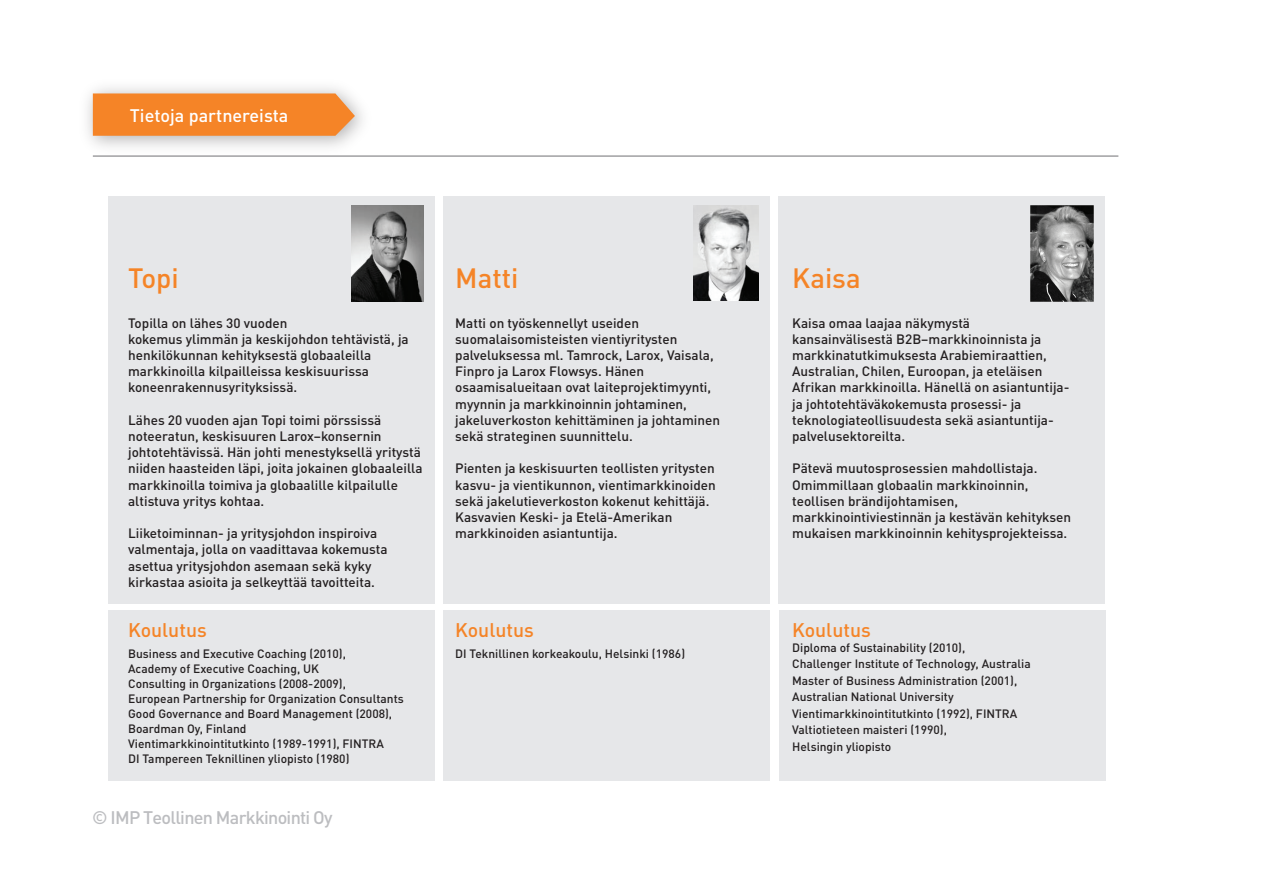
<style>
.page{position:relative;width:1263px;height:893px;background:#fff}
.page>*{position:absolute;margin:0;border:0;box-sizing:border-box;transform-origin:0 0}
.t1{font:500 27.6px "DIN Pro";color:#f58427}
.t2{font:500 19.5px "DIN Pro";color:#f58427}
.t3{font:500 18px "DIN Pro";letter-spacing:-.04em;color:#bcbdc0}
.t4{font:500 18px "DIN Pro";color:#fff}
.t5{font:500 13.5px/16.2px "DIN Pro";color:#231f20}
.t6{font:500 12px/15px "DIN Pro";color:#231f20}
</style>
<div class="page">
<img style="left:87px;top:87px;width:293px;height:70px">
<svg style="left:93px;top:93px;width:262px;height:43px;background:#f38830"></svg>
<div style="left:779px;top:610px;width:327px;height:170px;background:#e6e7e9"></div>
<div style="left:778px;top:197px;width:327px;height:407px;background:#e6e7e9"></div>
<div style="left:443px;top:610px;width:327px;height:170px;background:#e6e7e9"></div>
<div style="left:443px;top:197px;width:327px;height:407px;background:#e6e7e9"></div>
<div style="left:108px;top:610px;width:327px;height:170px;background:#e6e7e9"></div>
<div style="left:108px;top:197px;width:327px;height:407px;background:#e6e7e9"></div>
<hr style="left:93px;top:156px;width:1025px;height:1px;background:#717074">
<img style="left:352px;top:205px;width:71px;height:96px">
<img style="left:694px;top:205px;width:65px;height:95px">
<img style="left:1031px;top:205px;width:63px;height:96px">
<h3 class="t4" style="left:130px;top:101px;width:160px">Tietoja partnereista</h3>
<h1 class="t1" style="left:128px;top:256px;width:52px">Topi</h1>
<p class="t5" style="left:128px;top:313px;width:282px">Topilla on lähes 30 vuoden<br>kokemus ylimmän ja keskijohdon tehtävistä, ja henkilökunnan kehityksestä globaaleilla markkinoilla kilpailleissa keskisuurissa koneenrakennusyrityksissä.</p>
<p class="t5" style="left:128px;top:410px;width:296px">Lähes 20 vuoden ajan Topi toimi pörssissä noteeratun, keskisuuren Larox–konsernin johtotehtävissä. Hän johti menestyksellä yritystä niiden haasteiden läpi, joita jokainen globaaleilla markkinoilla toimiva ja globaalille kilpailulle altistuva yritys kohtaa.</p>
<p class="t5" style="left:128px;top:524px;width:261px">Liiketoiminnan- ja yritysjohdon inspiroiva valmentaja, jolla on vaadittavaa kokemusta asettua yritysjohdon asemaan sekä kyky kirkastaa asioita ja selkeyttää tavoitteita.</p>
<h2 class="t2" style="left:128px;top:614px;width:80px">Koulutus</h2>
<p class="t6" style="left:128px;top:645px;width:277px">Business and Executive Coaching (2010),<br>Academy of Executive Coaching, UK<br>Consulting in Organizations (2008-2009),<br>European Partnership for Organization Consultants Good Governance and Board Management (2008), Boardman Oy, Finland<br>Vientimarkkinointitutkinto (1989-1991), FINTRA<br>DI Tampereen Teknillinen yliopisto (1980)</p>
<h3 class="t3" style="left:92px;top:803px;width:242px">© IMP Teollinen Markkinointi Oy</h3>
<h1 class="t1" style="left:455px;top:256px;width:65px">Matti</h1>
<p class="t5" style="left:455px;top:313px;width:266px">Matti on työskennellyt useiden suomalaisomisteisten vientiyritysten palveluksessa ml. Tamrock, Larox, Vaisala, Finpro ja Larox Flowsys. Hänen osaamisalueitaan ovat laiteprojektimyynti, myynnin ja markkinoinnin johtaminen, jakeluverkoston kehittäminen ja johtaminen sekä strateginen suunnittelu.</p>
<p class="t5" style="left:455px;top:459px;width:262px">Pienten ja keskisuurten teollisten yritysten kasvu- ja vientikunnon, vientimarkkinoiden sekä jakelutieverkoston kokenut kehittäjä.<br>Kasvavien Keski- ja Etelä-Amerikan markkinoiden asiantuntija.</p>
<h2 class="t2" style="left:455px;top:614px;width:80px">Koulutus</h2>
<p class="t6" style="left:455px;top:645px;width:231px">DI Teknillinen korkeakoulu, Helsinki (1986)</p>
<h1 class="t1" style="left:792px;top:256px;width:70px">Kaisa</h1>
<p class="t5" style="left:792px;top:313px;width:279px">Kaisa omaa laajaa näkymystä kansainvälisestä B2B–markkinoinnista ja markkinatutkimuksesta Arabiemiraattien, Australian, Chilen, Euroopan, ja eteläisen Afrikan markkinoilla. Hänellä on asiantuntija&shy;ja johtotehtäväkokemusta prosessi- ja teknologiateollisuudesta sekä asiantuntija&shy;palvelusektoreilta.</p>
<p class="t5" style="left:792px;top:459px;width:280px">Pätevä muutosprosessien mahdollistaja.<br>Omimmillaan globaalin markkinoinnin, teollisen brändijohtamisen, markkinointiviestinnän ja kestävän kehityksen mukaisen markkinoinnin kehitysprojekteissa.</p>
<h2 class="t2" style="left:792px;top:614px;width:80px">Koulutus</h2>
<p class="t6" style="left:792px;top:638px;width:240px;line-height:16.5px">Diploma of Sustainability (2010),<br>Challenger Institute of Technology, Australia Master of Business Administration (2001), Australian National University Vientimarkkinointitutkinto (1992), FINTRA Valtiotieteen maisteri (1990),<br>Helsingin yliopisto</p>
</div>
